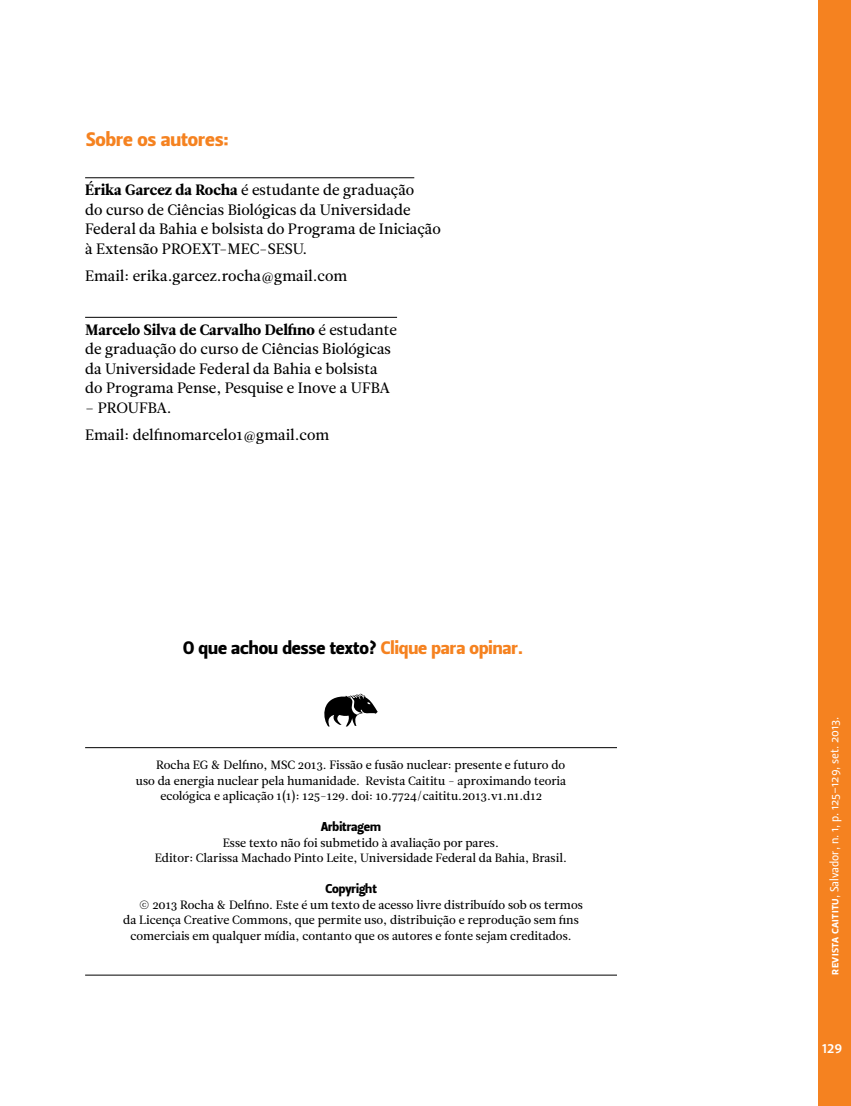
<style>
.page{position:relative;width:851px;height:1106px;background:#fff}
.page>*{position:absolute;margin:0;border:0;box-sizing:border-box;transform-origin:0 0}
.t1{font:19.5px "Leitura Sans Grot 4";color:#f58220}
.t2{font:18px "Leitura Sans Grot 4";color:#000}
.t3{font:15px/19.5px "Leitura News Roman 2";color:#000}
.t4{font:15px "Leitura News Roman 4";color:#000}
.t5{font:13.5px "Leitura Sans Grot 3";color:#fff}
.t6{font:12.75px "Leitura Sans Grot 4";color:#000}
.t7{font:12px/15.6px "Leitura News Roman 2";color:#000;text-align:center}
.t8{font:11.7px "Leitura Sans Grot 2";color:#fff}
.s1{font-family:"Leitura News Roman 4"}
.s2{font-family:"Leitura News Roman 2"}
.s3{color:#f58220}
.s4{font-family:"Leitura Sans Grot 3"}
</style>
<div class="page">
<div style="left:818px;top:0;width:32px;height:1106px;background:#f58220"></div>
<hr style="left:85px;top:747px;width:532px;height:1px;background:#000">
<hr style="left:85px;top:974px;width:532px;height:1px;background:#000">
<svg style="left:324px;top:693px;width:54px;height:33px"></svg>
<hr style="left:85px;top:177px;width:329px;height:1px;background:#000">
<hr style="left:85px;top:317px;width:312px;height:1px;background:#000">
<h1 class="t1" style="left:86px;top:128px;width:144px">Sobre os autores:</h1>
<p class="t3" style="left:85px;top:180px;width:357px"><span class="s1">Érika Garcez da Rocha</span> é estudante de graduação<br>do curso de Ciências Biológicas da Universidade Federal da Bahia e bolsista do Programa de Iniciação à Extensão PROEXT-MEC-SESU.</p>
<p class="t3" style="left:85px;top:266px;width:263px">Email: erika.garcez.rocha@gmail.com</p>
<p class="t4" style="left:85px;top:320px;width:313px">Marcelo Silva de Carvalho Delfino <span class="s2">é estudante</span></p>
<p class="t3" style="left:85px;top:339px;width:307px">de graduação do curso de Ciências Biológicas da Universidade Federal da Bahia e bolsista do Programa Pense, Pesquise e Inove a UFBA</p>
<p class="t3" style="left:85px;top:394px;width:245px;line-height:27px">– PROUFBA.<br>Email: delfinomarcelo1@gmail.com</p>
<h2 class="t2" style="left:183px;top:637px;width:341px">O que achou desse texto? <span class="s3">Clique para opinar.</span></h2>
<p class="t7" style="left:156px;top:757px;width:410px">Rocha EG &amp; Delfino, MSC 2013. Fissão e fusão nuclear: presente e futuro do</p>
<p class="t7" style="left:136px;top:773px;width:432px">uso da energia nuclear pela humanidade. Revista Caititu - aproximando teoria</p>
<p class="t7" style="left:160px;top:788px;width:383px">ecológica e aplicação 1(1): 125-129. doi: 10.7724/caititu.2013.v1.n1.d12</p>
<p class="t6" style="left:321px;top:819px;width:61px">Arbitragem</p>
<p class="t7" style="left:155px;top:835px;width:413px">Esse texto não foi submetido à avaliação por pares.<br>Editor: Clarissa Machado Pinto Leite, Universidade Federal da Bahia, Brasil.</p>
<p class="t6" style="left:325px;top:881px;width:53px">Copyright</p>
<p class="t7" style="left:139px;top:896px;width:445px">© 2013 Rocha &amp; Delfino. Este é um texto de acesso livre distribuído sob os termos</p>
<p class="t7" style="left:123px;top:912px;width:457px">da Licença Creative Commons, que permite uso, distribuição e reprodução sem fins</p>
<p class="t7" style="left:130px;top:928px;width:443px">comerciais em qualquer mídia, contanto que os autores e fonte sejam creditados.</p>
<p class="t8" style="left:827px;top:974px;width:259px;rotate:-90deg"><span class="s4">revista caititu</span>, Salvador, n. 1, p. 125–129, set. 2013.</p>
<p class="t5" style="left:822px;top:1040px;width:21px">129</p>
</div>
